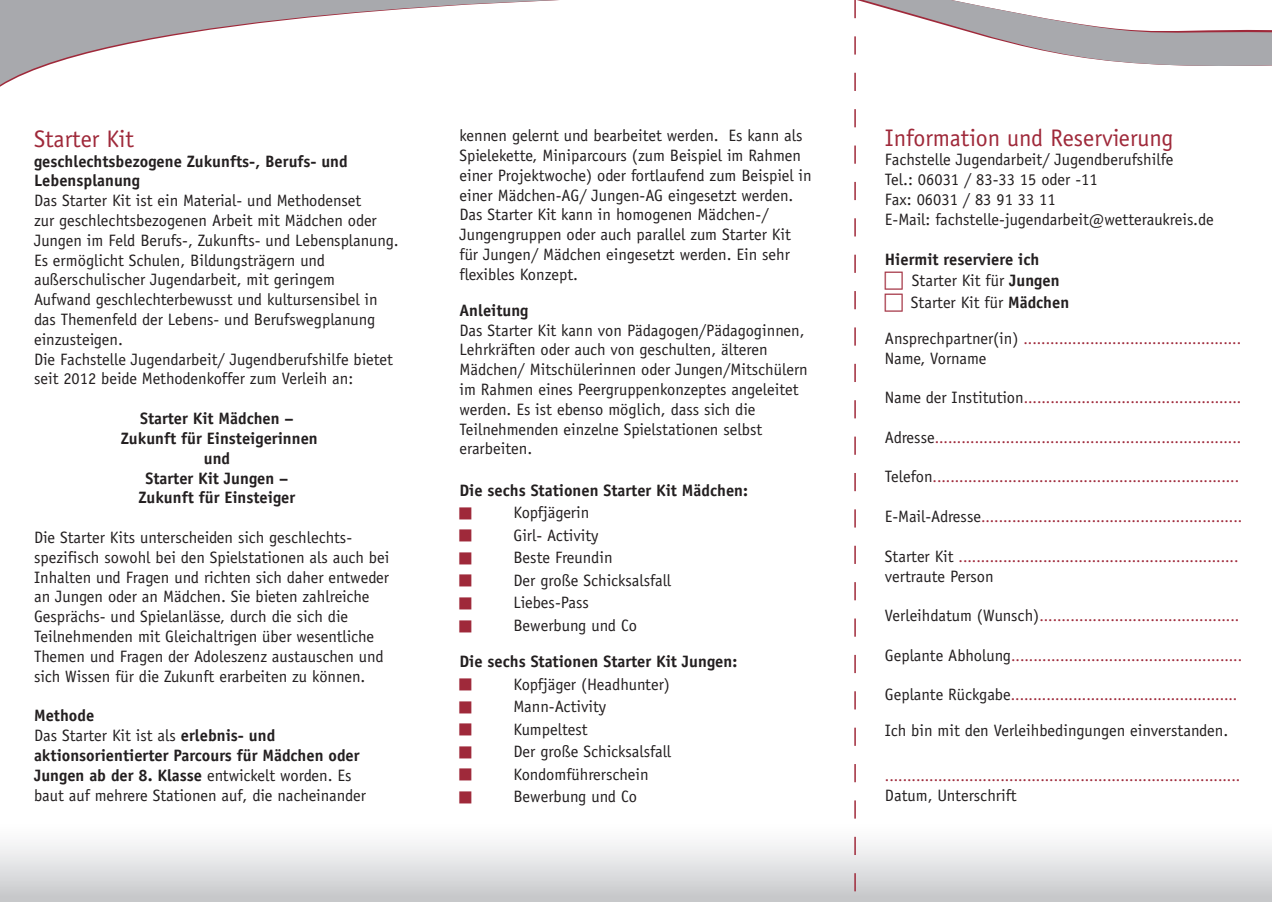
<style>
.page{position:relative;width:1272px;height:902px;background:#fff}
.page>*{position:absolute;margin:0;border:0;box-sizing:border-box;transform-origin:0 0}
.t1{font:24px "Officina Sans";color:#9f293a}
.t2{font:16.5px/19.8px "Officina Sans";color:#231f20}
.t3{font:700 16.5px/19.8px "Officina Sans";color:#231f20}
.t4{font:16.5px "Officina Sans";letter-spacing:-.02em;color:#231f20}
.t5{font:15px "Officina Sans";color:#9f293a}
.s1{font-weight:700}
.s2{font-weight:400}
.s3{font-size:16.5px;color:#231f20}
</style>
<div class="page">
<div style="left:0;top:823px;width:1271px;height:78px;background:linear-gradient(to bottom,#fff,#c7c8cb)"></div>
<svg style="left:0;top:0;width:559px;height:85px"></svg>
<svg style="left:854px;top:0;width:417px;height:891px"></svg>
<h1 class="t1" style="left:34px;top:124px;width:102px">Starter Kit</h1>
<p class="t3" style="left:34px;top:151px;width:315px">geschlechtsbezogene Zukunfts-, Berufs- und<br>Lebensplanung</p>
<p class="t2" style="left:34px;top:191px;width:366px">Das Starter Kit ist ein Material- und Methodenset<br>zur geschlechtsbezogenen Arbeit mit Mädchen oder Jungen im Feld Berufs-, Zukunfts- und Lebensplanung.<br>Es ermöglicht Schulen, Bildungsträgern und außerschulischer Jugendarbeit, mit geringem<br>Aufwand geschlechterbewusst und kultursensibel in das Themenfeld der Lebens- und Berufswegplanung einzusteigen.<br>Die Fachstelle Jugendarbeit/ Jugendberufshilfe bietet seit 2012 beide Methodenkoffer zum Verleih an:</p>
<p class="t3" style="left:121px;top:408px;width:198px;text-align:center">Starter Kit Mädchen –<br>Zukunft für Einsteigerinnen und<br>Starter Kit Jungen –<br>Zukunft für Einsteiger</p>
<p class="t2" style="left:34px;top:527px;width:357px">Die Starter Kits unterscheiden sich geschlechts&shy;spezifisch sowohl bei den Spielstationen als auch bei Inhalten und Fragen und richten sich daher entweder an Jungen oder an Mädchen. Sie bieten zahlreiche Gesprächs- und Spielanlässe, durch die sich die Teilnehmenden mit Gleichaltrigen über wesentliche Themen und Fragen der Adoleszenz austauschen und sich Wissen für die Zukunft erarbeiten zu können.</p>
<p class="t2" style="left:34px;top:705px;width:333px"><span class="s1">Methode<br></span>Das Starter Kit ist als <span class="s1">erlebnis- und aktionsorientierter Parcours für Mädchen oder Jungen ab der 8. Klasse</span> entwickelt worden. Es baut auf mehrere Stationen auf, die nacheinander</p>
<p class="t2" style="left:459px;top:126px;width:354px">kennen gelernt und bearbeitet werden. Es kann als Spielekette, Miniparcours (zum Beispiel im Rahmen einer Projektwoche) oder fortlaufend zum Beispiel in einer Mädchen-AG/ Jungen-AG eingesetzt werden.<br>Das Starter Kit kann in homogenen Mädchen-/ Jungengruppen oder auch parallel zum Starter Kit für Jungen/ Mädchen eingesetzt werden. Ein sehr flexibles Konzept.</p>
<p class="t3" style="left:459px;top:300px;width:71px">Anleitung</p>
<p class="t2" style="left:459px;top:320px;width:350px">Das Starter Kit kann von Pädagogen/Pädagoginnen, Lehrkräften oder auch von geschulten, älteren Mädchen/ Mitschülerinnen oder Jungen/Mitschülern im Rahmen eines Peergruppenkonzeptes angeleitet werden. Es ist ebenso möglich, dass sich die Teilnehmenden einzelne Spielstationen selbst erarbeiten.</p>
<p class="t3" style="left:459px;top:480px;width:290px">Die sechs Stationen Starter Kit Mädchen:</p>
<p class="t2" style="left:513px;top:501px;width:159px;line-height:22.5px">Kopfjägerin<br>Girl- Activity<br>Beste Freundin<br>Der große Schicksalsfall<br>Liebes-Pass<br>Bewerbung und Co</p>
<p class="t3" style="left:459px;top:651px;width:279px">Die sechs Stationen Starter Kit Jungen:</p>
<p class="t2" style="left:513px;top:672px;width:159px;line-height:22.5px">Kopfjäger (Headhunter)<br>Mann-Activity<br>Kumpeltest<br>Der große Schicksalsfall<br>Kondomführerschein<br>Bewerbung und Co</p>
<h1 class="t1" style="left:884px;top:123px;width:290px">Information und Reservierung</h1>
<p class="t2" style="left:884px;top:150px;width:330px">Fachstelle Jugendarbeit/ Jugendberufshilfe<br>Tel.: 06031 / 83-33 15 oder -11<br>Fax: 06031 / 83 91 33 11<br>E-Mail: fachstelle-jugendarbeit@wetteraukreis.de</p>
<p class="t3" style="left:910px;top:248px;width:160px;line-height:21.6px;text-indent:-26px">Hiermit reserviere ich<br><span class="s2">Starter Kit für</span> Jungen<br><span class="s2">Starter Kit für</span> Mädchen</p>
<p class="t5" style="left:884px;top:330px;width:358px"><span class="s3">Ansprechpartner(in)</span> .................................................</p>
<p class="t4" style="left:884px;top:348px;width:103px">Name, Vorname</p>
<p class="t5" style="left:884px;top:389px;width:358px"><span class="s3">Name der Institution</span>.................................................</p>
<p class="t5" style="left:884px;top:429px;width:358px"><span class="s3">Adresse</span>.....................................................................</p>
<p class="t5" style="left:884px;top:468px;width:356px"><span class="s3">Telefon</span>.....................................................................</p>
<p class="t5" style="left:884px;top:508px;width:359px"><span class="s3">E-Mail-Adresse</span>...........................................................</p>
<p class="t5" style="left:884px;top:548px;width:355px"><span class="s3">Starter Kit</span> ...............................................................</p>
<p class="t2" style="left:884px;top:566px;width:110px">vertraute Person</p>
<p class="t5" style="left:884px;top:607px;width:356px"><span class="s3">Verleihdatum (Wunsch)</span>.............................................</p>
<p class="t5" style="left:884px;top:647px;width:359px"><span class="s3">Geplante Abholung</span>....................................................</p>
<p class="t5" style="left:884px;top:686px;width:354px"><span class="s3">Geplante Rückgabe</span>...................................................</p>
<p class="t2" style="left:884px;top:721px;width:345px">Ich bin mit den Verleihbedingungen einverstanden.</p>
<p class="t5" style="left:884px;top:767px;width:357px">................................................................................</p>
<p class="t2" style="left:884px;top:785px;width:133px">Datum, Unterschrift</p>
</div>
